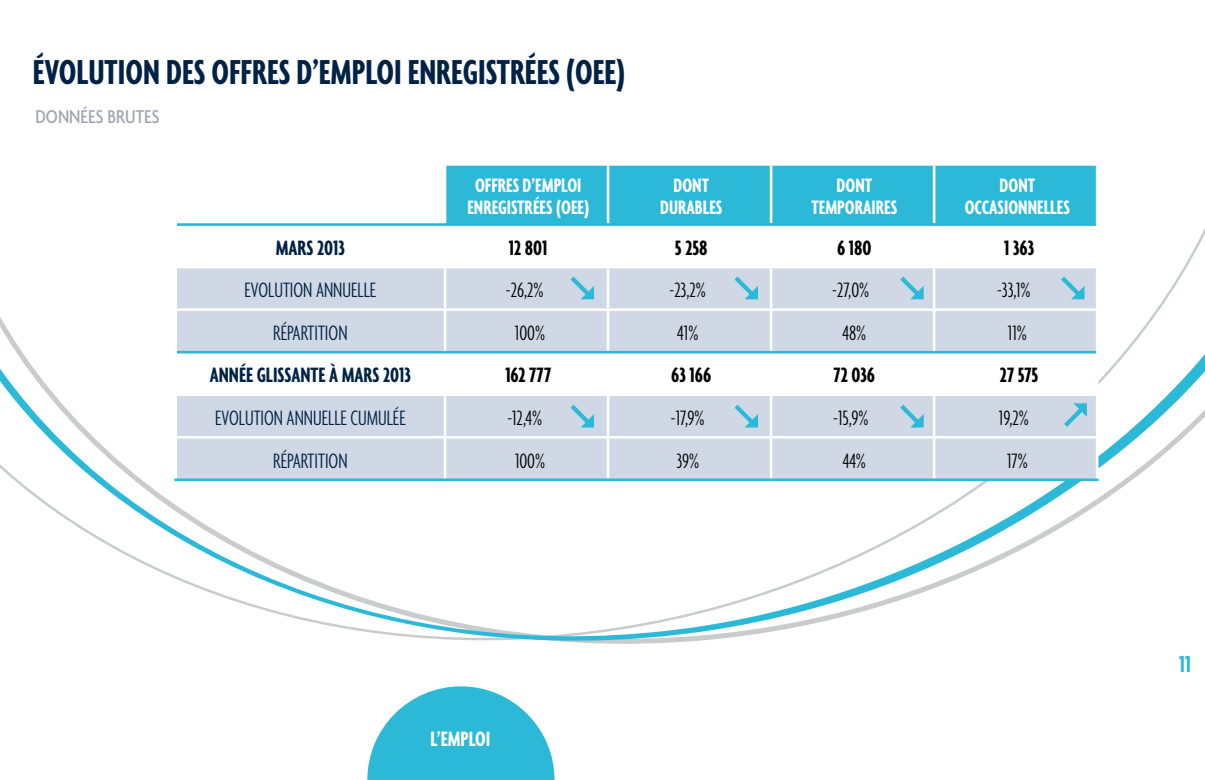
<style>
.page{position:relative;width:1205px;height:780px;background:#fff}
.page>*{position:absolute;margin:0;border:0;box-sizing:border-box;transform-origin:0 0}
.t1{font:700 extra-condensed 37.5px "Agenda";color:#002246}
.t2{font:700 extra-condensed 25px "Agenda";color:#2bb9d7}
.t3{font:300 extra-condensed 22.5px "Agenda";color:#000}
.t4{font:300 extra-condensed 22.5px "Agenda";color:#002246}
.t5{font:700 extra-condensed 22.5px "Agenda";color:#000}
.t6{font:700 extra-condensed 22.5px "Agenda";color:#002246}
.t7{font:700 extra-condensed 22.5px "Agenda";color:#fff}
.t8{font:700 extra-condensed 21px/22.5px "Agenda";color:#fff;text-align:center}
.t9{font:500 condensed 20px "Agenda";color:#9ca5ae}
</style>
<div class="page">
<svg style="left:0;top:297px;width:1205px;height:346px"></svg>
<div style="left:446px;top:166px;width:650px;height:57px;background:#2bb9d7"></div>
<svg style="left:177px;top:268px;width:267px;height:210px;fill:#cfd8e4"></svg>
<svg style="left:446px;top:268px;width:650px;height:210px;fill:#cfd8e4"></svg>
<hr style="left:607px;top:166px;width:2px;height:57px;background:#fff">
<hr style="left:770px;top:166px;width:2px;height:57px;background:#fff">
<hr style="left:933px;top:166px;width:2px;height:57px;background:#fff">
<hr style="left:607px;top:268px;width:2px;height:40px;background:#fff">
<hr style="left:770px;top:268px;width:2px;height:40px;background:#fff">
<hr style="left:933px;top:268px;width:2px;height:40px;background:#fff">
<hr style="left:607px;top:311px;width:2px;height:40px;background:#fff">
<hr style="left:770px;top:311px;width:2px;height:40px;background:#fff">
<hr style="left:607px;top:353px;width:2px;height:40px;background:#fff">
<hr style="left:770px;top:353px;width:2px;height:40px;background:#fff">
<hr style="left:933px;top:353px;width:2px;height:40px;background:#fff">
<hr style="left:1096px;top:352px;width:2px;height:41px;background:#fff">
<hr style="left:607px;top:396px;width:2px;height:40px;background:#fff">
<hr style="left:770px;top:396px;width:2px;height:40px;background:#fff">
<hr style="left:933px;top:396px;width:2px;height:40px;background:#fff">
<hr style="left:607px;top:438px;width:2px;height:40px;background:#fff">
<hr style="left:770px;top:438px;width:2px;height:40px;background:#fff">
<hr style="left:174px;top:268px;width:3px;height:40px;background:#fff">
<hr style="left:174px;top:308px;width:271px;height:3px;background:#fff">
<hr style="left:174px;top:311px;width:3px;height:41px;background:#fff">
<hr style="left:174px;top:352px;width:3px;height:41px;background:#fff">
<hr style="left:444px;top:353px;width:2px;height:40px;background:#fff">
<hr style="left:174px;top:393px;width:271px;height:3px;background:#fff">
<hr style="left:174px;top:396px;width:3px;height:40px;background:#fff">
<hr style="left:174px;top:436px;width:271px;height:2px;background:#fff">
<hr style="left:174px;top:438px;width:3px;height:40px;background:#fff">
<hr style="left:444px;top:268px;width:2px;height:40px;background:#fff">
<hr style="left:1096px;top:268px;width:2px;height:40px;background:#fff">
<hr style="left:445px;top:308px;width:163px;height:3px;background:#fff">
<hr style="left:444px;top:311px;width:2px;height:40px;background:#fff">
<hr style="left:608px;top:308px;width:163px;height:3px;background:#fff">
<hr style="left:771px;top:308px;width:163px;height:3px;background:#fff">
<hr style="left:934px;top:308px;width:164px;height:3px;background:#fff">
<hr style="left:933px;top:311px;width:2px;height:40px;background:#fff">
<hr style="left:1096px;top:311px;width:2px;height:41px;background:#fff">
<hr style="left:445px;top:393px;width:163px;height:3px;background:#fff">
<hr style="left:444px;top:396px;width:2px;height:40px;background:#fff">
<hr style="left:608px;top:393px;width:163px;height:3px;background:#fff">
<hr style="left:771px;top:393px;width:163px;height:3px;background:#fff">
<hr style="left:934px;top:393px;width:164px;height:3px;background:#fff">
<hr style="left:1096px;top:396px;width:2px;height:40px;background:#fff">
<hr style="left:445px;top:436px;width:163px;height:2px;background:#fff">
<hr style="left:444px;top:438px;width:2px;height:40px;background:#fff">
<hr style="left:608px;top:436px;width:163px;height:2px;background:#fff">
<hr style="left:771px;top:436px;width:163px;height:2px;background:#fff">
<hr style="left:934px;top:436px;width:164px;height:2px;background:#fff">
<hr style="left:933px;top:438px;width:2px;height:40px;background:#fff">
<hr style="left:1096px;top:438px;width:2px;height:40px;background:#fff">
<hr style="left:177px;top:351px;width:268px;height:2px;background:#2bb9d7">
<hr style="left:174px;top:478px;width:271px;height:3px;background:#2bb9d7">
<hr style="left:445px;top:351px;width:163px;height:2px;background:#2bb9d7">
<hr style="left:608px;top:351px;width:163px;height:2px;background:#2bb9d7">
<hr style="left:771px;top:351px;width:163px;height:2px;background:#2bb9d7">
<hr style="left:934px;top:351px;width:162px;height:2px;background:#2bb9d7">
<hr style="left:445px;top:478px;width:163px;height:3px;background:#2bb9d7">
<hr style="left:608px;top:478px;width:163px;height:3px;background:#2bb9d7">
<hr style="left:771px;top:478px;width:163px;height:3px;background:#2bb9d7">
<hr style="left:934px;top:478px;width:164px;height:3px;background:#2bb9d7">
<hr style="left:177px;top:223px;width:268px;height:3px;background:#2bb9d7">
<hr style="left:445px;top:223px;width:163px;height:3px;background:#2bb9d7">
<hr style="left:608px;top:223px;width:163px;height:3px;background:#2bb9d7">
<hr style="left:771px;top:223px;width:163px;height:3px;background:#2bb9d7">
<hr style="left:934px;top:223px;width:162px;height:3px;background:#2bb9d7">
<svg style="left:895px;top:272px;width:28px;height:27px"></svg>
<svg style="left:895px;top:400px;width:28px;height:28px"></svg>
<svg style="left:730px;top:272px;width:28px;height:27px"></svg>
<svg style="left:730px;top:400px;width:28px;height:28px"></svg>
<svg style="left:566px;top:272px;width:28px;height:27px"></svg>
<svg style="left:566px;top:400px;width:28px;height:28px"></svg>
<svg style="left:1056px;top:272px;width:28px;height:27px"></svg>
<svg style="left:1059px;top:403px;width:28px;height:28px"></svg>
<svg style="left:367px;top:686px;width:187px;height:94px"></svg>
<h1 class="t1" style="left:33px;top:51px;width:594px">ÉVOLUTION DES OFFRES D’EMPLOI ENREGISTRÉES (OEE)</h1>
<p class="t9" style="left:35px;top:105px;width:126px">DONNÉES BRUTES</p>
<p class="t8" style="left:467px;top:173px;width:123px">OFFRES D’EMPLOI<br>ENREGISTRÉES (OEE)</p>
<p class="t8" style="left:660px;top:173px;width:64px">DONT<br>DURABLES</p>
<p class="t8" style="left:811px;top:173px;width:87px">DONT<br>TEMPORAIRES</p>
<p class="t8" style="left:965px;top:173px;width:107px">DONT<br>OCCASIONNELLES</p>
<p class="t6" style="left:276px;top:235px;width:71px">MARS 2013</p>
<p class="t5" style="left:509px;top:235px;width:40px">12 801</p>
<p class="t5" style="left:675px;top:235px;width:34px">5 258</p>
<p class="t5" style="left:837px;top:235px;width:36px">6 180</p>
<p class="t5" style="left:1004px;top:235px;width:32px">1 363</p>
<p class="t4" style="left:244px;top:278px;width:133px">EVOLUTION ANNUELLE</p>
<p class="t3" style="left:506px;top:278px;width:39px">-26,2%</p>
<p class="t3" style="left:669px;top:278px;width:38px">-23,2%</p>
<p class="t3" style="left:832px;top:278px;width:38px">-27,0%</p>
<p class="t3" style="left:997px;top:278px;width:35px">-33,1%</p>
<p class="t4" style="left:273px;top:321px;width:76px">RÉPARTITION</p>
<p class="t3" style="left:515px;top:321px;width:32px">100%</p>
<p class="t3" style="left:677px;top:321px;width:23px">41%</p>
<p class="t3" style="left:842px;top:321px;width:25px">48%</p>
<p class="t3" style="left:1008px;top:321px;width:20px">11%</p>
<p class="t6" style="left:210px;top:362px;width:203px">ANNÉE GLISSANTE À MARS 2013</p>
<p class="t5" style="left:505px;top:362px;width:47px">162 777</p>
<p class="t5" style="left:671px;top:362px;width:42px">63 166</p>
<p class="t5" style="left:833px;top:362px;width:43px">72 036</p>
<p class="t5" style="left:1000px;top:362px;width:40px">27 575</p>
<p class="t4" style="left:215px;top:406px;width:192px">EVOLUTION ANNUELLE CUMULÉE</p>
<p class="t3" style="left:507px;top:406px;width:36px">-12,4%</p>
<p class="t3" style="left:671px;top:406px;width:35px">-17,9%</p>
<p class="t3" style="left:833px;top:406px;width:37px">-15,9%</p>
<p class="t3" style="left:999px;top:406px;width:31px">19,2%</p>
<p class="t4" style="left:273px;top:448px;width:76px">RÉPARTITION</p>
<p class="t3" style="left:515px;top:448px;width:32px">100%</p>
<p class="t3" style="left:676px;top:448px;width:24px">39%</p>
<p class="t3" style="left:843px;top:448px;width:25px">44%</p>
<p class="t3" style="left:1007px;top:448px;width:22px">17%</p>
<p class="t7" style="left:430px;top:726px;width:61px">L’EMPLOI</p>
<p class="t2" style="left:1179px;top:650px;width:13px">11</p>
</div>
